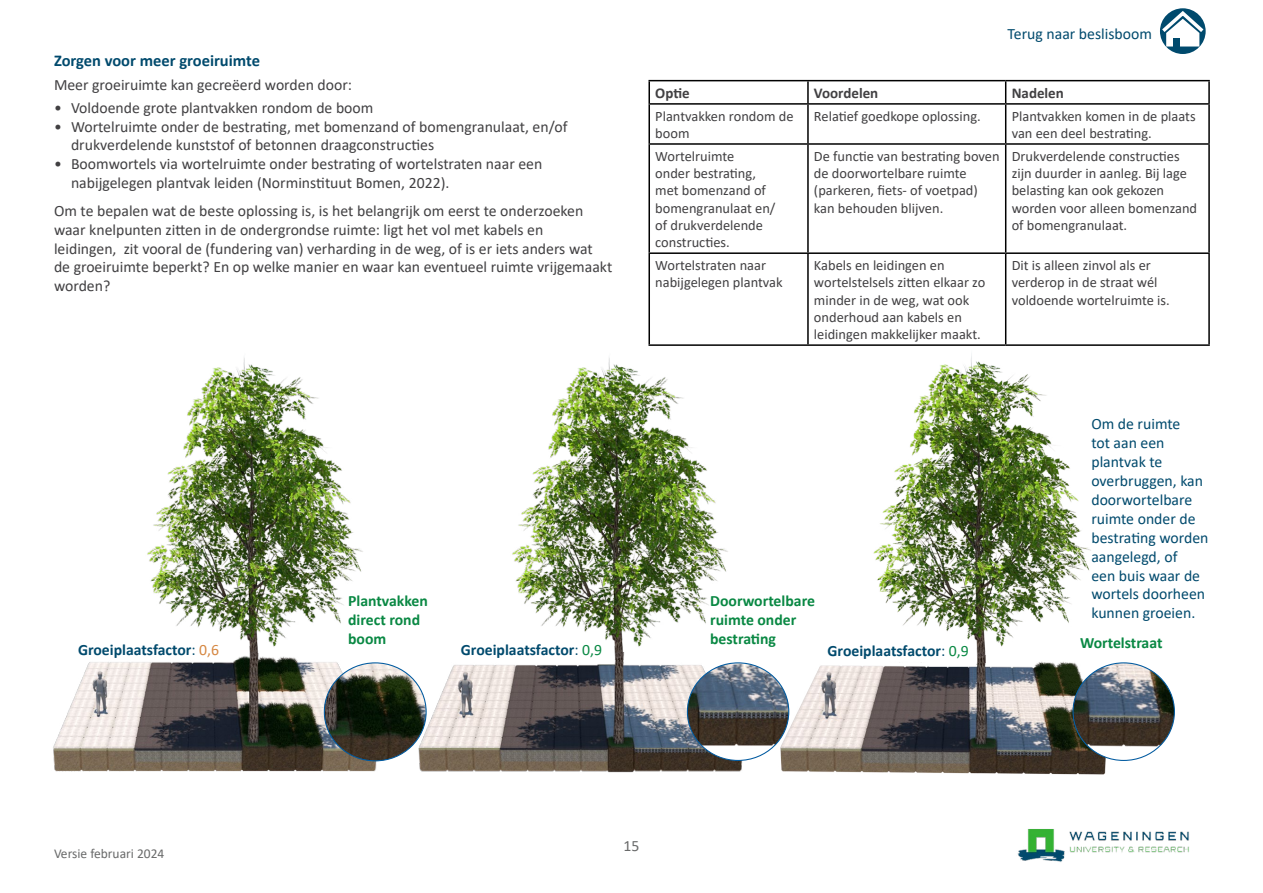
<style>
.page{position:relative;width:1263px;height:893px;background:#fff}
.page>*{position:absolute;margin:0;border:0;box-sizing:border-box;transform-origin:0 0}
.t1{font:700 16.5px "Calibri";color:#004a6d}
.t2{font:15.75px/18.9px "Calibri";color:#414042}
.t3{font:15.75px/18.9px "Calibri";color:#004a6d}
.t4{font:700 15.75px/18.9px "Calibri";color:#098843}
.t5{font:700 15.75px "Calibri";color:#004a6d}
.t6{font:15.75px "Calibri";color:#696a6a}
.t7{font:700 15px "Calibri";color:#414042}
.t8{font:14.4px/17.2px "Calibri";color:#414042}
.t9{font:13.5px "Calibri";color:#696a6a}
.s1{font-weight:400}
.s2{font-weight:400;color:#d68843}
.s3{font-weight:400;color:#0a8944}
</style>
<div class="page">
<img style="left:1017px;top:829px;width:172px;height:33px">
<hr style="left:648px;top:80px;width:160px;height:1px;background:#000">
<hr style="left:648px;top:81px;width:2px;height:22px;background:#000">
<hr style="left:808px;top:80px;width:198px;height:1px;background:#000">
<hr style="left:807px;top:81px;width:2px;height:22px;background:#000">
<hr style="left:1006px;top:80px;width:204px;height:1px;background:#000">
<svg style="left:1005px;top:81px;width:1px;height:22px"></svg>
<hr style="left:1208px;top:81px;width:2px;height:22px;background:#000">
<hr style="left:648px;top:103px;width:160px;height:2px;background:#000">
<hr style="left:648px;top:105px;width:2px;height:38px;background:#000">
<hr style="left:808px;top:103px;width:198px;height:2px;background:#000">
<hr style="left:807px;top:105px;width:2px;height:38px;background:#000">
<hr style="left:1006px;top:103px;width:204px;height:2px;background:#000">
<hr style="left:1005px;top:105px;width:1px;height:38px;background:#000">
<hr style="left:1208px;top:105px;width:2px;height:38px;background:#000">
<hr style="left:648px;top:143px;width:160px;height:2px;background:#000">
<hr style="left:648px;top:145px;width:2px;height:107px;background:#000">
<hr style="left:808px;top:143px;width:198px;height:2px;background:#000">
<hr style="left:807px;top:145px;width:2px;height:107px;background:#000">
<hr style="left:1006px;top:143px;width:204px;height:2px;background:#000">
<hr style="left:1005px;top:145px;width:1px;height:107px;background:#000">
<hr style="left:1208px;top:145px;width:2px;height:107px;background:#000">
<hr style="left:648px;top:252px;width:160px;height:2px;background:#000">
<hr style="left:648px;top:254px;width:2px;height:90px;background:#000">
<hr style="left:808px;top:252px;width:198px;height:2px;background:#000">
<hr style="left:807px;top:254px;width:2px;height:90px;background:#000">
<hr style="left:1006px;top:252px;width:204px;height:2px;background:#000">
<hr style="left:1005px;top:254px;width:1px;height:90px;background:#000">
<hr style="left:1208px;top:254px;width:2px;height:90px;background:#000">
<hr style="left:648px;top:344px;width:160px;height:2px;background:#000">
<hr style="left:808px;top:344px;width:198px;height:2px;background:#000">
<hr style="left:1006px;top:344px;width:204px;height:2px;background:#000">
<img style="left:426px;top:660px;width:320px;height:89px">
<img style="left:419px;top:749px;width:329px;height:24px">
<img style="left:53px;top:660px;width:328px;height:112px">
<img style="left:512px;top:344px;width:235px;height:316px">
<img style="left:147px;top:357px;width:216px;height:303px">
<img style="left:781px;top:662px;width:335px;height:113px">
<img style="left:841px;top:334px;width:360px;height:328px">
<div style="left:1160px;top:8px;width:46px;height:46px;background:#004a6d;border-radius:50%"></div>
<svg style="left:1160px;top:8px;width:46px;height:39px"></svg>
<div style="left:1174px;top:38px;width:6px;height:9px;background:#004a6d"></div>
<img style="left:324px;top:663px;width:102px;height:98px">
<img style="left:1073px;top:663px;width:101px;height:97px">
<img style="left:687px;top:663px;width:102px;height:97px">
<p class="t1" style="left:54px;top:49px;width:207px">Zorgen voor meer groeiruimte</p>
<p class="t2" style="left:54px;top:74px;width:300px">Meer groeiruimte kan gecreëerd worden door:</p>
<p class="t2" style="left:54px;top:98px;width:321px">• Voldoende grote plantvakken rondom de boom</p>
<p class="t2" style="left:71px;top:117px;width:498px;text-indent:-17px">• Wortelruimte onder de bestrating, met bomenzand of bomengranulaat, en/of drukverdelende kunststof of betonnen draagconstructies</p>
<p class="t2" style="left:71px;top:154px;width:473px;text-indent:-17px">• Boomwortels via wortelruimte onder bestrating of wortelstraten naar een nabijgelegen plantvak leiden (Norminstituut Bomen, 2022).</p>
<p class="t2" style="left:54px;top:201px;width:560px">Om te bepalen wat de beste oplossing is, is het belangrijk om eerst te onderzoeken waar knelpunten zitten in de ondergrondse ruimte: ligt het vol met kabels en<br>leidingen, zit vooral de (fundering van) verharding in de weg, of is er iets anders wat de groeiruimte beperkt? En op welke manier en waar kan eventueel ruimte vrijgemaakt worden?</p>
<p class="t3" style="left:1008px;top:24px;width:146px">Terug naar beslisboom</p>
<p class="t7" style="left:655px;top:82px;width:36px">Optie</p>
<p class="t7" style="left:814px;top:82px;width:66px">Voordelen</p>
<p class="t7" style="left:1012px;top:82px;width:54px">Nadelen</p>
<p class="t8" style="left:655px;top:107px;width:140px">Plantvakken rondom de boom</p>
<p class="t8" style="left:814px;top:107px;width:168px">Relatief goedkope oplossing.</p>
<p class="t8" style="left:1012px;top:107px;width:185px">Plantvakken komen in de plaats van een deel bestrating.</p>
<p class="t8" style="left:655px;top:147px;width:122px">Wortelruimte<br>onder bestrating, met bomenzand of bomengranulaat en/ of drukverdelende constructies.</p>
<p class="t8" style="left:814px;top:147px;width:187px">De functie van bestrating boven de doorwortelbare ruimte (parkeren, fiets- of voetpad) kan behouden blijven.</p>
<p class="t8" style="left:1012px;top:147px;width:187px">Drukverdelende constructies zijn duurder in aanleg. Bij lage belasting kan ook gekozen worden voor alleen bomenzand of bomengranulaat.</p>
<p class="t8" style="left:655px;top:256px;width:129px">Wortelstraten naar nabijgelegen plantvak</p>
<p class="t8" style="left:814px;top:256px;width:173px">Kabels en leidingen en wortelstelsels zitten elkaar zo minder in de weg, wat ook onderhoud aan kabels en leidingen makkelijker maakt.</p>
<p class="t8" style="left:1012px;top:256px;width:159px">Dit is alleen zinvol als er verderop in de straat wél voldoende wortelruimte is.</p>
<p class="t4" style="left:348px;top:591px;width:81px">Plantvakken direct rond boom</p>
<p class="t4" style="left:710px;top:591px;width:106px">Doorwortelbare ruimte onder bestrating</p>
<p class="t5" style="left:78px;top:638px;width:143px">Groeiplaatsfactor<span class="s1">:</span> <span class="s2">0,6</span></p>
<p class="t5" style="left:461px;top:638px;width:143px">Groeiplaatsfactor<span class="s1">:</span> <span class="s3">0,9</span></p>
<p class="t5" style="left:827px;top:640px;width:143px">Groeiplaatsfactor<span class="s1">:</span> <span class="s3">0,9</span></p>
<p class="t9" style="left:54px;top:844px;width:112px">Versie februari 2024</p>
<p class="t6" style="left:623px;top:835px;width:17px">15</p>
<p class="t3" style="left:1091px;top:414px;width:119px">Om de ruimte<br>tot aan een plantvak te overbruggen, kan doorwortelbare ruimte onder de bestrating worden aangelegd, of<br>een buis waar de wortels doorheen kunnen groeien.</p>
<p class="t4" style="left:1080px;top:633px;width:84px">Wortelstraat</p>
</div>
